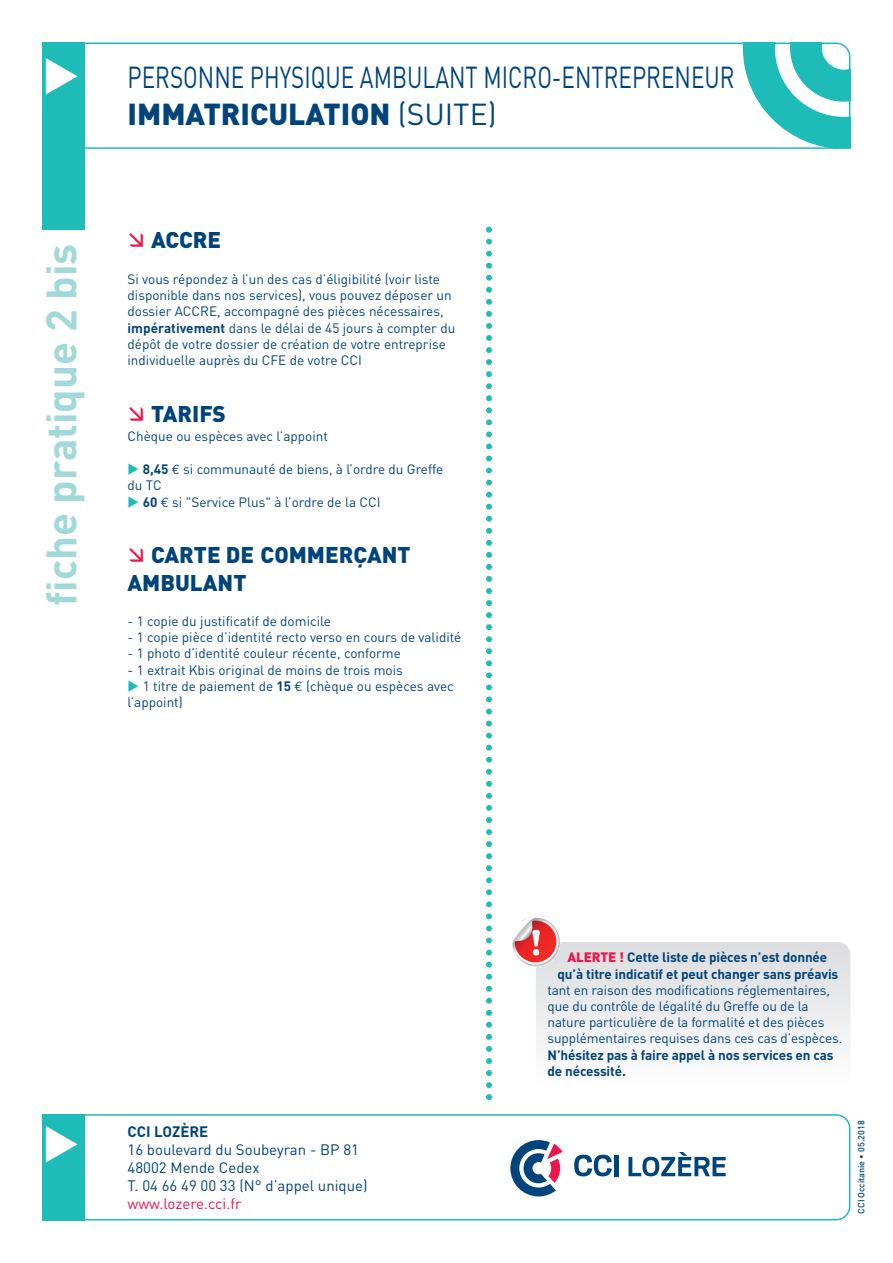
<style>
.page{position:relative;width:893px;height:1263px;background:#fff}
.page>*{position:absolute;margin:0;border:0;box-sizing:border-box;transform-origin:0 0}
.t1{font:700 42px "DIN";color:#a1d9d8}
.t2{font:30px/37.2px "DIN";color:#00447b;scale:.75 1}
.t3{font:900 22.5px/27.5px "DIN";color:#00447b}
.t4{font:15px/18px "DIN";color:#00447b}
.t5{font:15px "DIN";color:#ed154e}
.t6{font:700 15px "DIN";color:#00447b}
.t7{font:13.5px/16.4px "DIN";color:#00447b}
.t8{font:700 13.5px/16.6px "DIN";letter-spacing:-.01em;color:#00447b;text-align:center}
.t9{font:500 9px "DIN";color:#00447b}
.s1{font-weight:900}
.s2{font-weight:700}
.s3{color:#1dbcb8}
.s4{font-family:"Euro Mono"}
.s5{font-weight:900;color:#ed154e}
</style>
<div class="page">
<div style="left:43px;top:43px;width:42px;height:187px;background:#1dbcb8"></div>
<svg style="left:486px;top:227px;width:6px;height:873px"></svg>
<svg style="left:85px;top:43px;width:765px;height:106px"></svg>
<svg style="left:536px;top:942px;width:314px;height:106px"></svg>
<svg style="left:512px;top:917px;width:48px;height:50px"></svg>
<svg style="left:43px;top:1114px;width:807px;height:106px"></svg>
<svg style="left:46px;top:1126px;width:32px;height:37px"></svg>
<h1 class="t1" style="left:37px;top:606px;width:364px;rotate:-90deg">fiche pratique 2 bis</h1>
<h2 class="t2" style="left:128px;top:59px;width:811px">PERSONNE PHYSIQUE AMBULANT MICRO-ENTREPRENEUR<br><span class="s1">IMMATRICULATION</span> (SUITE)</h2>
<h3 class="t3" style="left:151px;top:226px;width:72px">ACCRE</h3>
<p class="t7" style="left:128px;top:271px;width:329px">Si vous répondez à l’un des cas d’éligibilité (voir liste disponible dans nos services), vous pouvez déposer un dossier ACCRE, accompagné des pièces nécessaires, <span class="s2">impérativement</span> dans le délai de 45 jours à compter du dépôt de votre dossier de création de votre entreprise individuelle auprès du CFE de votre CCI</p>
<h3 class="t3" style="left:151px;top:400px;width:76px">TARIFS</h3>
<p class="t7" style="left:128px;top:428px;width:202px">Chèque ou espèces avec l’appoint</p>
<p class="t7" style="left:128px;top:461px;width:317px"><span class="s3">◆</span> <span class="s2">8,45</span> <span class="s4">€</span> si communauté de biens, à l’ordre du Greffe du TC</p>
<p class="t7" style="left:128px;top:494px;width:254px"><span class="s3">◆</span> <span class="s2">60</span> <span class="s4">€</span> si "Service Plus" à l’ordre de la CCI</p>
<h3 class="t3" style="left:128px;top:542px;width:285px;text-indent:23px">CARTE DE COMMERÇANT<br>AMBULANT</h3>
<p class="t7" style="left:128px;top:613px;width:205px">- 1 copie du justificatif de domicile</p>
<p class="t7" style="left:128px;top:629px;width:335px">- 1 copie pièce d’identité recto verso en cours de validité</p>
<p class="t7" style="left:128px;top:645px;width:275px">- 1 photo d’identité couleur récente, conforme</p>
<p class="t7" style="left:128px;top:662px;width:277px">- 1 extrait Kbis original de moins de trois mois</p>
<p class="t7" style="left:128px;top:678px;width:328px"><span class="s3">◆</span> 1 titre de paiement de <span class="s2">15</span> <span class="s4">€</span> (chèque ou espèces avec l’appoint)</p>
<p class="t6" style="left:128px;top:1123px;width:82px">CCI LOZÈRE</p>
<p class="t4" style="left:128px;top:1141px;width:242px">16 boulevard du Soubeyran - BP 81<br>48002 Mende Cedex<br>T. 04 66 49 00 33 (N° d’appel unique)</p>
<p class="t5" style="left:128px;top:1195px;width:115px">www.lozere.cci.fr</p>
<p class="t8" style="left:557px;top:949px;width:282px"><span class="s5">ALERTE !</span> Cette liste de pièces n’est donnée qu’à titre indicatif et peut changer sans préavis</p>
<p class="t7" style="left:548px;top:982px;width:296px">tant en raison des modifications réglementaires, que du contrôle de légalité du Greffe ou de la nature particulière de la formalité et des pièces supplémentaires requises dans ces cas d’espèces.</p>
<p class="t8" style="left:548px;top:1047px;width:288px;line-height:16.2px;text-align:left">N’hésitez pas à faire appel à nos services en cas de nécessité.</p>
<p class="t9" style="left:856px;top:1214px;width:95px;rotate:-90deg">CCI Occitanie • 05.2018</p>
</div>
